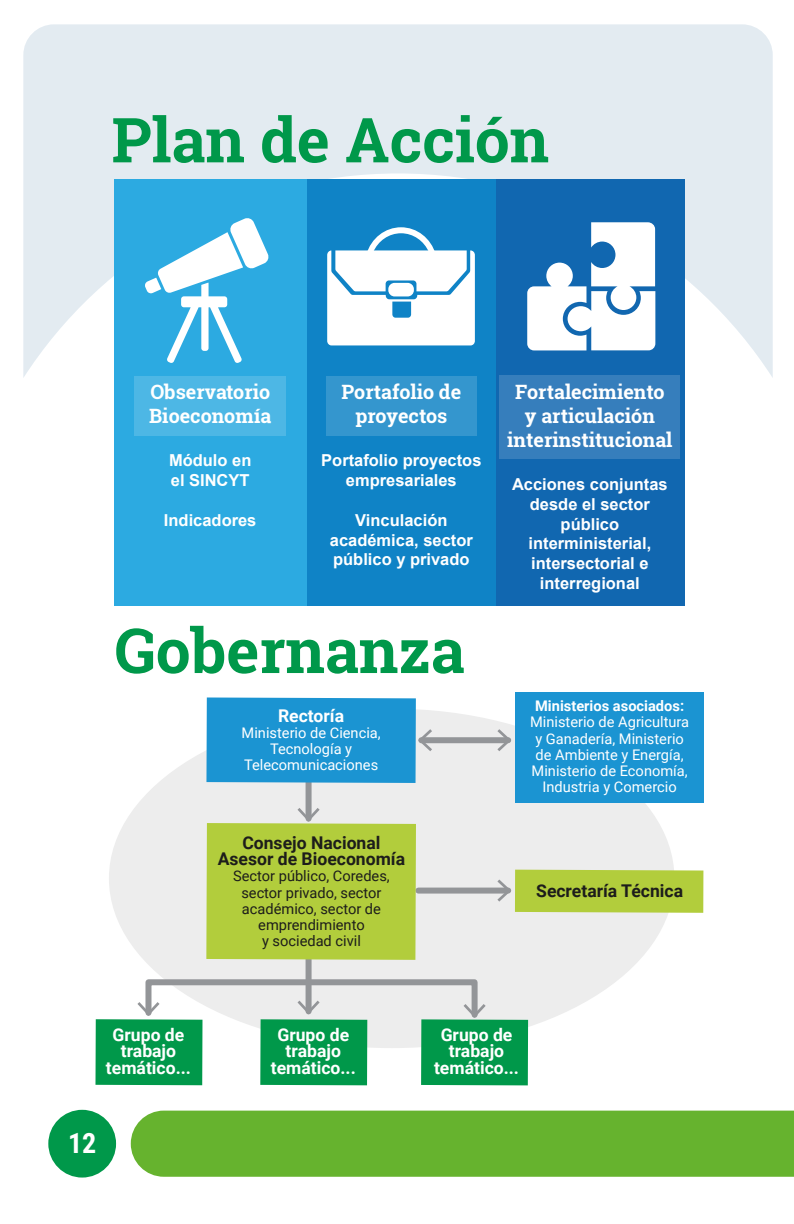
<style>
.page{position:relative;width:794px;height:1224px;background:#fff}
.page>*{position:absolute;margin:0;border:0;box-sizing:border-box;transform-origin:0 0}
.t1{font:700 62px "Roboto Slab";color:#00984a}
.t2{font:700 28px "Roboto Condensed";color:#fff}
.t3{font:700 19.8px/23.8px "Roboto Slab";color:#fff;text-align:center}
.t4{font:700 17.6px/16.2px "Roboto";color:#fff;text-align:center}
.t5{font:700 17.6px/16.2px "Roboto";color:#1d1d1b;text-align:center}
.t6{font:700 16.4px/19.8px "Arial";color:#fff;text-align:center}
.t7{font:14.6px/16.2px "Roboto";color:#fff;text-align:center}
.t8{font:14.6px/16.2px "Roboto";color:#1d1d1b;text-align:center}
.t9{font:700 14.6px "Roboto";color:#fff}
</style>
<div class="page">
<svg style="left:23px;top:24px;width:749px;height:354px;background:#e5ecf2"></svg>
<div style="left:495px;top:179px;width:190px;height:427px;background:#1167b0"></div>
<div style="left:304px;top:179px;width:191px;height:427px;background:#0f83c6"></div>
<div style="left:114px;top:179px;width:192px;height:427px;background:#2caae1"></div>
<div style="left:134px;top:376px;width:152px;height:59px;background:#4db7e5"></div>
<div style="left:326px;top:376px;width:150px;height:59px;background:#3496ce"></div>
<div style="left:499px;top:376px;width:181px;height:83px;background:#367ebc"></div>
<svg style="left:145px;top:218px;width:124px;height:145px"></svg>
<svg style="left:327px;top:227px;width:148px;height:118px"></svg>
<svg style="left:527px;top:222px;width:128px;height:128px"></svg>
<div style="left:109px;top:709px;width:565px;height:339px;background:#ededed;border-radius:50%"></div>
<div style="left:95px;top:1019px;width:107px;height:66px;background:#00984a"></div>
<div style="left:260px;top:1019px;width:107px;height:66px;background:#00984a"></div>
<div style="left:421px;top:1019px;width:107px;height:66px;background:#00984a"></div>
<div style="left:421px;top:737px;width:87px;height:6px;background:#939598"></div>
<svg style="left:497px;top:729px;width:14px;height:22px"></svg>
<div style="left:418px;top:888px;width:90px;height:6px;background:#939598"></div>
<svg style="left:497px;top:870px;width:206px;height:43px;background:#b6ce4d"></svg>
<div style="left:305px;top:731px;width:6px;height:88px;background:#939598"></div>
<div style="left:305px;top:924px;width:6px;height:87px;background:#939598"></div>
<svg style="left:137px;top:976px;width:348px;height:45px"></svg>
<svg style="left:206px;top:697px;width:226px;height:86px;background:#2e9bd4"></svg>
<div style="left:515px;top:692px;width:188px;height:110px;background:#1b94d2"></div>
<svg style="left:206px;top:808px;width:210px;height:152px;background:#b9d051"></svg>
<div style="left:131px;top:1111px;width:663px;height:66px;background:#66b32e"></div>
<div style="left:48px;top:1110px;width:68px;height:68px;background:#00984a;border-radius:50%"></div>
<h1 class="t1" style="left:112px;top:97px;width:439px">Plan de Acción</h1>
<p class="t3" style="left:149px;top:380px;width:123px;text-align:left">Observatorio<br>Bioeconomía</p>
<p class="t6" style="left:169px;top:451px;width:84px;text-align:left">Módulo en el SINCYT</p>
<p class="t6" style="left:164px;top:511px;width:94px">Indicadores</p>
<p class="t3" style="left:341px;top:380px;width:121px">Portafolio de proyectos</p>
<p class="t6" style="left:321px;top:451px;width:162px">Portafolio proyectos empresariales</p>
<p class="t6" style="left:330px;top:511px;width:144px">Vinculación académica, sector público y privado</p>
<h1 class="t1" style="left:115px;top:608px;width:351px">Gobernanza</h1>
<p class="t4" style="left:278px;top:707px;width:68px">Rectoría</p>
<p class="t7" style="left:242px;top:724px;width:141px">Ministerio de Ciencia,<br>Tecnología y<br>Telecomunicaciones</p>
<p class="t5" style="left:218px;top:834px;width:189px">Consejo Nacional<br>Asesor de Bioeconomía</p>
<p class="t8" style="left:233px;top:868px;width:158px">Sector público, Coredes, sector privado, sector académico, sector de emprendimiento<br>y sociedad civil</p>
<p class="t3" style="left:507px;top:380px;width:167px">Fortalecimiento y articulación interinstitucional</p>
<p class="t6" style="left:512px;top:475px;width:157px">Acciones conjuntas desde el sector público interministerial, intersectorial e interregional</p>
<p class="t9" style="left:535px;top:696px;width:150px">Ministerios asociados:</p>
<p class="t7" style="left:530px;top:714px;width:161px">Ministerio de Agricultura y Ganadería, Ministerio de Ambiente y Energía,<br>Ministerio de Economía,<br>Industria y Comercio</p>
<p class="t5" style="left:536px;top:882px;width:148px">Secretaría Técnica</p>
<p class="t4" style="left:106px;top:1026px;width:87px">Grupo de trabajo temático...</p>
<p class="t4" style="left:271px;top:1026px;width:87px">Grupo de trabajo temático...</p>
<p class="t4" style="left:434px;top:1026px;width:87px">Grupo de trabajo temático...</p>
<h2 class="t2" style="left:68px;top:1123px;width:30px">12</h2>
</div>
